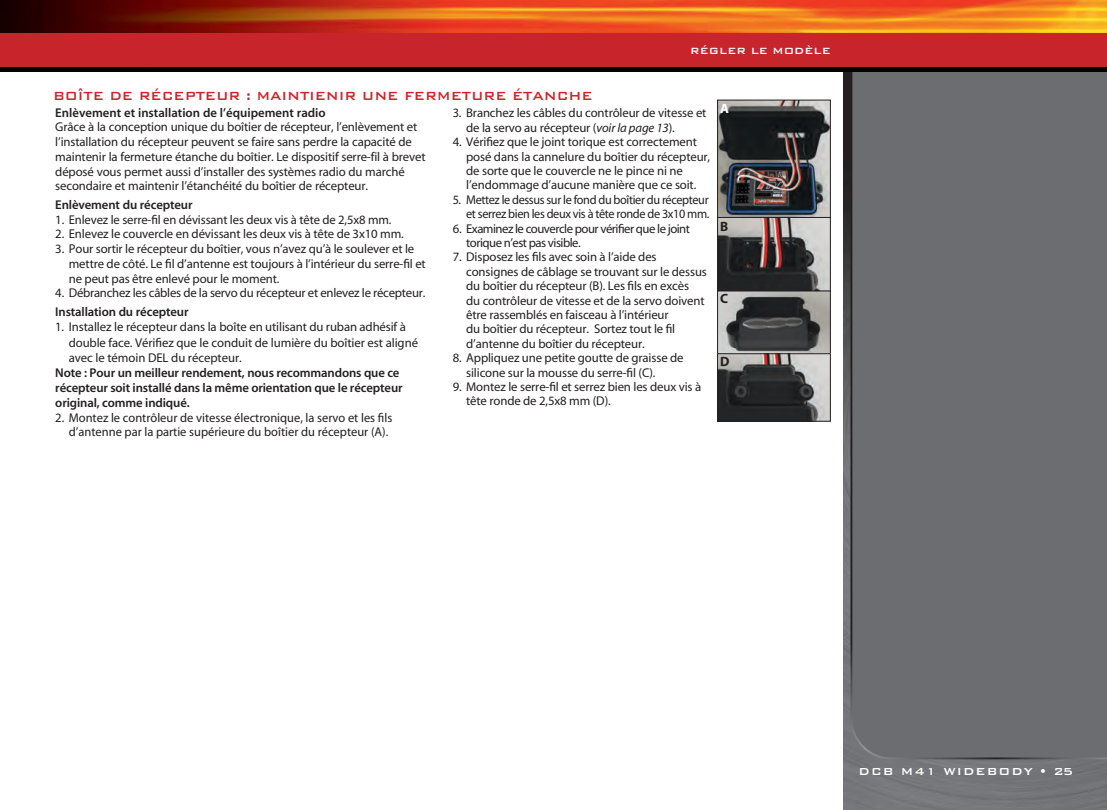
<style>
.page{position:relative;width:1107px;height:810px;background:#fff}
.page>*{position:absolute;margin:0;border:0;box-sizing:border-box;transform-origin:0 0}
.t1{font:15.75px "Bank Gothic Medium BT";letter-spacing:-.01em;color:#d1232a;scale:.95 1}
.t2{font:13.5px "Bank Gothic Medium BT";letter-spacing:.075em;color:#fff}
.t3{font:700 13.5px "Myriad";color:#231f20}
.t4{font:700 13.5px "Myriad";color:#fff}
.t5{font:12.75px/14.4px "Myriad";letter-spacing:-.01em;color:#231f20}
.t6{font:600 12.75px/15px "Myriad";letter-spacing:-.01em;color:#231f20}
.t7{font:12.75px/14.4px "Myriad";letter-spacing:-.03em;color:#231f20;text-align:right;scale:.96 1}
.t8{font:12.75px/14.4px "Myriad";letter-spacing:-.04em;color:#231f20}
.t9{font:12px "Bank Gothic Medium BT";color:#fff}
.s1{font-style:italic}
</style>
<div class="page">
<img style="left:844px;top:71px;width:263px;height:739px">
<div style="left:850px;top:71px;width:257px;height:689px;background:#6c6d70"></div>
<img style="left:0;top:0;width:1107px;height:71px">
<div style="left:0;top:33px;width:1107px;height:34px;background:#c8242b"></div>
<img style="left:719px;top:102px;width:110px;height:318px">
<div style="left:717px;top:100px;width:114px;height:118px;border:1px solid #231f20"></div>
<div style="left:717px;top:217px;width:114px;height:75px;border:1px solid #231f20"></div>
<div style="left:717px;top:291px;width:114px;height:63px;border:1px solid #231f20"></div>
<div style="left:717px;top:353px;width:114px;height:69px;border:1px solid #231f20"></div>
<p class="t1" style="left:53px;top:87px;width:570px">BOÎTE DE RÉCEPTEUR : MAINTIENIR UNE FERMETURE ÉTANCHE</p>
<p class="t9" style="left:690px;top:44px;width:142px">RÉGLER LE MODÈLE</p>
<p class="t6" style="left:55px;top:105px;width:272px">Enlèvement et installation de l’équipement radio</p>
<p class="t5" style="left:55px;top:120px;width:372px">Grâce à la conception unique du boîtier de récepteur, l’enlèvement et l’installation du récepteur peuvent se faire sans perdre la capacité de maintenir la fermeture étanche du boîtier. Le dispositif serre-fil à brevet déposé vous permet aussi d’installer des systèmes radio du marché secondaire et maintenir l’étanchéité du boîtier de récepteur.</p>
<p class="t6" style="left:55px;top:198px;width:139px">Enlèvement du récepteur</p>
<p class="t5" style="left:55px;top:213px;width:338px">1. Enlevez le serre-fil en dévissant les deux vis à tête de 2,5x8 mm.</p>
<p class="t5" style="left:55px;top:227px;width:350px">2. Enlevez le couvercle en dévissant les deux vis à tête de 3x10 mm.</p>
<p class="t5" style="left:69px;top:242px;width:359px;text-indent:-14px">3. Pour sortir le récepteur du boîtier, vous n’avez qu’à le soulever et le mettre de côté. Le fil d’antenne est toujours à l’intérieur du serre-fil et ne peut pas être enlevé pour le moment.</p>
<p class="t5" style="left:55px;top:286px;width:372px">4. Débranchez les câbles de la servo du récepteur et enlevez le récepteur.</p>
<p class="t6" style="left:55px;top:305px;width:135px">Installation du récepteur</p>
<p class="t5" style="left:69px;top:320px;width:351px;line-height:15.3px;text-indent:-14px">1. Installez le récepteur dans la boîte en utilisant du ruban adhésif à double face. Vérifiez que le conduit de lumière du boîtier est aligné avec le témoin DEL du récepteur.</p>
<p class="t6" style="left:55px;top:366px;width:349px">Note : Pour un meilleur rendement, nous recommandons que ce récepteur soit installé dans la même orientation que le récepteur original, comme indiqué.</p>
<p class="t5" style="left:69px;top:410px;width:325px;text-indent:-14px">2. Montez le contrôleur de vitesse électronique, la servo et les fils d’antenne par la partie supérieure du boîtier du récepteur (A).</p>
<p class="t5" style="left:466px;top:106px;width:242px;line-height:15px;text-indent:-14px">3. Branchez les câbles du contrôleur de vitesse et de la servo au récepteur (<span class="s1">voir la page 13</span>).</p>
<p class="t5" style="left:466px;top:135px;width:246px;text-indent:-14px">4. Vérifiez que le joint torique est correctement posé dans la cannelure du boîtier du récepteur, de sorte que le couvercle ne le pince ni ne l’endommage d’aucune manière que ce soit.</p>
<p class="t7" style="left:453px;top:193px;width:269px">5. Mettez le dessus sur le fond du boîtier du récepteur et serrez bien les deux vis à tête ronde de 3x10 mm.</p>
<p class="t8" style="left:466px;top:222px;width:225px;text-indent:-14px">6. Examinez le couvercle pour vérifier que le joint torique n’est pas visible.</p>
<p class="t5" style="left:466px;top:250px;width:242px;text-indent:-14px">7. Disposez les fils avec soin à l’aide des consignes de câblage se trouvant sur le dessus du boîtier du récepteur (B). Les fils en excès<br>du contrôleur de vitesse et de la servo doivent être rassemblés en faisceau à l’intérieur<br>du boîtier du récepteur. Sortez tout le fil d’antenne du boîtier du récepteur.</p>
<p class="t5" style="left:466px;top:351px;width:219px;text-indent:-14px">8. Appliquez une petite goutte de graisse de silicone sur la mousse du serre-fil (C).</p>
<p class="t5" style="left:466px;top:380px;width:236px;text-indent:-14px">9. Montez le serre-fil et serrez bien les deux vis à tête ronde de 2,5x8 mm (D).</p>
<p class="t4" style="left:720px;top:101px;width:10px">A</p>
<p class="t3" style="left:720px;top:219px;width:10px">B</p>
<p class="t3" style="left:720px;top:291px;width:10px">C</p>
<p class="t3" style="left:720px;top:355px;width:11px">D</p>
<p class="t2" style="left:859px;top:764px;width:216px">DCB M41 WIDEBODY • 25</p>
</div>
